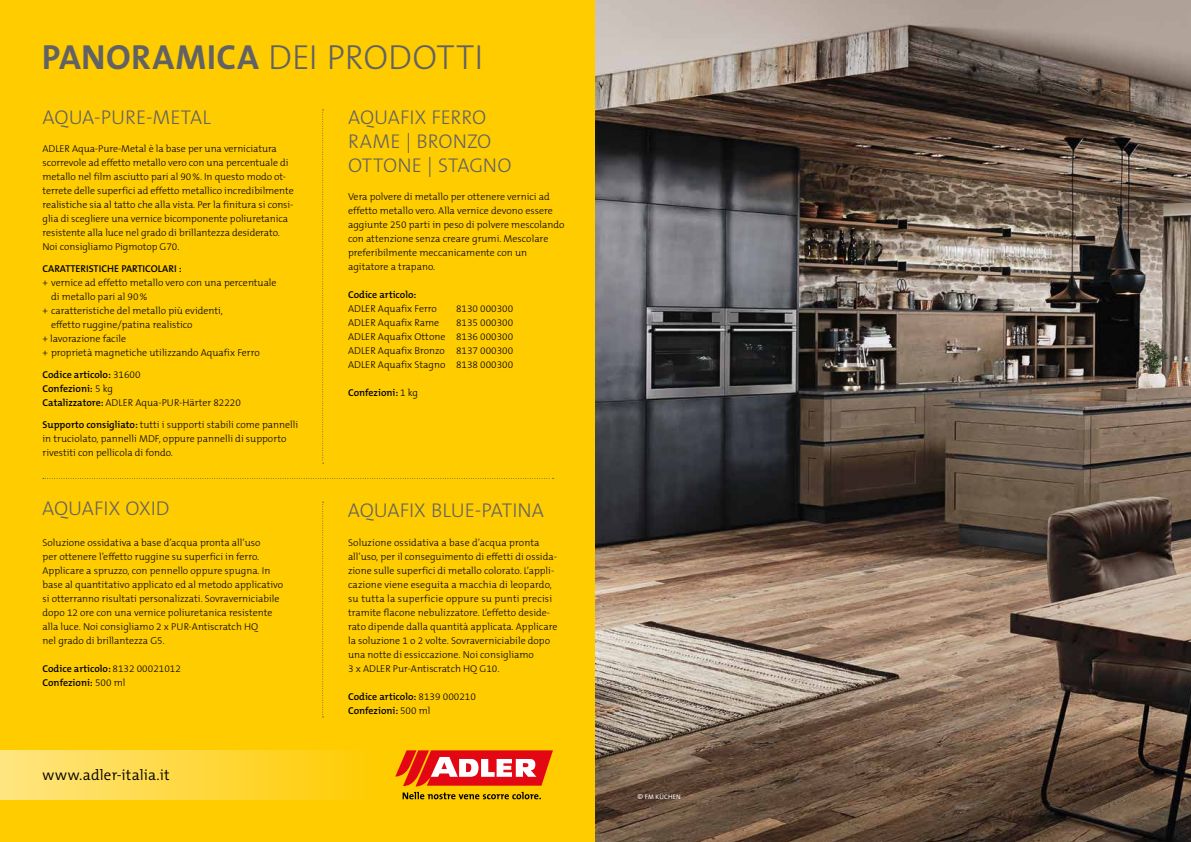
<style>
.page{position:relative;width:1191px;height:842px;background:#fff}
.page>*{position:absolute;margin:0;border:0;box-sizing:border-box;transform-origin:0 0}
.t1{font:300 35px "The Mix B3";color:#636263}
.t2{font:300 20px/24px "The Mix B3";color:#636263}
.t3{font:300 15px "The Mix B4";letter-spacing:.015em;color:#000}
.t4{font:300 10px/14px "The Mix B3";color:#000}
.t5{font:600 10px/14px "The Mix B6";color:#000}
.t6{font:6.5px "The Mix Os F";letter-spacing:.025em;color:#fff}
.s1{font-family:"The Mix B7";font-weight:700}
.s2{font-family:"The Mix B3";font-weight:300}
.s3{font-family:"The Mix B6";font-weight:600}
.s4{font-size:7.5px}
</style>
<div class="page">
<div style="left:0;top:0;width:595px;height:842px;background:#fc0"></div>
<img style="left:595px;top:0;width:596px;height:842px">
<svg style="left:402px;top:792px;width:139px;height:7px"></svg>
<svg style="left:395px;top:750px;width:158px;height:36px;background:#ec5745"></svg>
<div style="left:0;top:750px;width:377px;height:49px;background:linear-gradient(to right,#ffe580,#ffcc01)"></div>
<svg style="left:322px;top:110px;width:2px;height:354px"></svg>
<svg style="left:322px;top:502px;width:2px;height:215px"></svg>
<svg style="left:43px;top:478px;width:510px;height:1px"></svg>
<h1 class="t1" style="left:42px;top:39px;width:443px"><span class="s1">PANORAMICA</span> DEI PRODOTTI</h1>
<h2 class="t2" style="left:43px;top:106px;width:170px">AQUA-PURE-METAL</h2>
<p class="t4" style="left:43px;top:142px;width:253px">ADLER Aqua-Pure-Metal è la base per una verniciatura scorrevole ad effetto metallo vero con una percentuale di metallo nel film asciutto pari al 90%. In questo modo ot&shy;terrete delle superfici ad effetto metallico incredibilmente realistiche sia al tatto che alla vista. Per la finitura si consi&shy;glia di scegliere una vernice bicomponente poliuretanica resistente alla luce nel grado di brillantezza desiderato.<br>Noi consigliamo Pigmotop G70.</p>
<p class="t5" style="left:43px;top:262px;width:141px">CARATTERISTICHE PARTICOLARI :</p>
<p class="t4" style="left:43px;top:276px;width:235px">+ vernice ad effetto metallo vero con una percentuale</p>
<p class="t4" style="left:51px;top:290px;width:98px">di metallo pari al 90%</p>
<p class="t4" style="left:43px;top:304px;width:182px">+ caratteristiche del metallo più evidenti,</p>
<p class="t4" style="left:51px;top:318px;width:143px">effetto ruggine/patina realistico</p>
<p class="t4" style="left:43px;top:332px;width:85px">+ lavorazione facile</p>
<p class="t4" style="left:43px;top:346px;width:219px">+ proprietà magnetiche utilizzando Aquafix Ferro</p>
<p class="t5" style="left:43px;top:368px;width:100px">Codice articolo: <span class="s2">31600<br></span>Confezioni: <span class="s2">5 kg</span></p>
<p class="t4" style="left:43px;top:396px;width:200px"><span class="s3">Catalizzatore:</span> ADLER Aqua-PUR-Härter 82220</p>
<p class="t4" style="left:43px;top:418px;width:257px"><span class="s3">Supporto consigliato:</span> tutti i supporti stabili come pannelli in truciolato, pannelli MDF, oppure pannelli di supporto rivestiti con pellicola di fondo.</p>
<h2 class="t2" style="left:42px;top:497px;width:129px">AQUAFIX OXID</h2>
<p class="t4" style="left:43px;top:536px;width:242px">Soluzione ossidativa a base d’acqua pronta all’uso<br>per ottenere l’effetto ruggine su superfici in ferro.<br>Applicare a spruzzo, con pennello oppure spugna. In base al quantitativo applicato ed al metodo applicativo si otterranno risultati personalizzati. Sovraverniciabile dopo 12 ore con una vernice poliuretanica resistente alla luce. Noi consigliamo 2 x PUR-Antiscratch HQ<br>nel grado di brillantezza G5.</p>
<p class="t5" style="left:43px;top:662px;width:140px">Codice articolo: <span class="s2">8132 00021012<br></span>Confezioni: <span class="s2">500 ml</span></p>
<h3 class="t3" style="left:43px;top:768px;width:129px">www.adler-italia.it</h3>
<h2 class="t2" style="left:348px;top:107px;width:165px">AQUAFIX FERRO<br>RAME | BRONZO<br>OTTONE | STAGNO</h2>
<p class="t4" style="left:348px;top:190px;width:218px">Vera polvere di metallo per ottenere vernici ad effetto metallo vero. Alla vernice devono essere aggiunte 250 parti in peso di polvere mescolando con attenzione senza creare grumi. Mescolare preferibilmente meccanicamente con un agitatore a trapano.</p>
<p class="t5" style="left:348px;top:288px;width:70px">Codice articolo:</p>
<p class="t4" style="left:348px;top:302px;width:90px">ADLER Aquafix Ferro</p>
<p class="t4" style="left:456px;top:302px;width:59px">8130 000300</p>
<p class="t4" style="left:348px;top:316px;width:93px">ADLER Aquafix Rame</p>
<p class="t4" style="left:348px;top:316px;width:167px;text-align:justify;text-indent:108px">8135 000300<br>ADLER Aquafix Ottone 8136 000300<br>ADLER Aquafix Bronzo 8137 000300<br>ADLER Aquafix Stagno 8138 000300</p>
<p class="t5" style="left:348px;top:386px;width:71px">Confezioni: <span class="s2">1 kg</span></p>
<h2 class="t2" style="left:348px;top:499px;width:198px">AQUAFIX BLUE-PATINA</h2>
<p class="t4" style="left:348px;top:536px;width:211px">Soluzione ossidativa a base d’acqua pronta all’uso, per il conseguimento di effetti di ossida&shy;zione sulle superfici di metallo colorato. L’appli&shy;cazione viene eseguita a macchia di leopardo, su tutta la superficie oppure su punti precisi tramite flacone nebulizzatore. L’effetto deside&shy;rato dipende dalla quantità applicata. Applicare la soluzione 1 o 2 volte. Sovraverniciabile dopo una notte di essiccazione. Noi consigliamo<br>3 x ADLER Pur-Antiscratch HQ G10.</p>
<p class="t5" style="left:348px;top:690px;width:129px">Codice articolo: <span class="s2">8139 000210<br></span>Confezioni: <span class="s2">500 ml</span></p>
<p class="t6" style="left:637px;top:793px;width:45px"><span class="s4">©</span> FM KÜCHEN</p>
</div>
